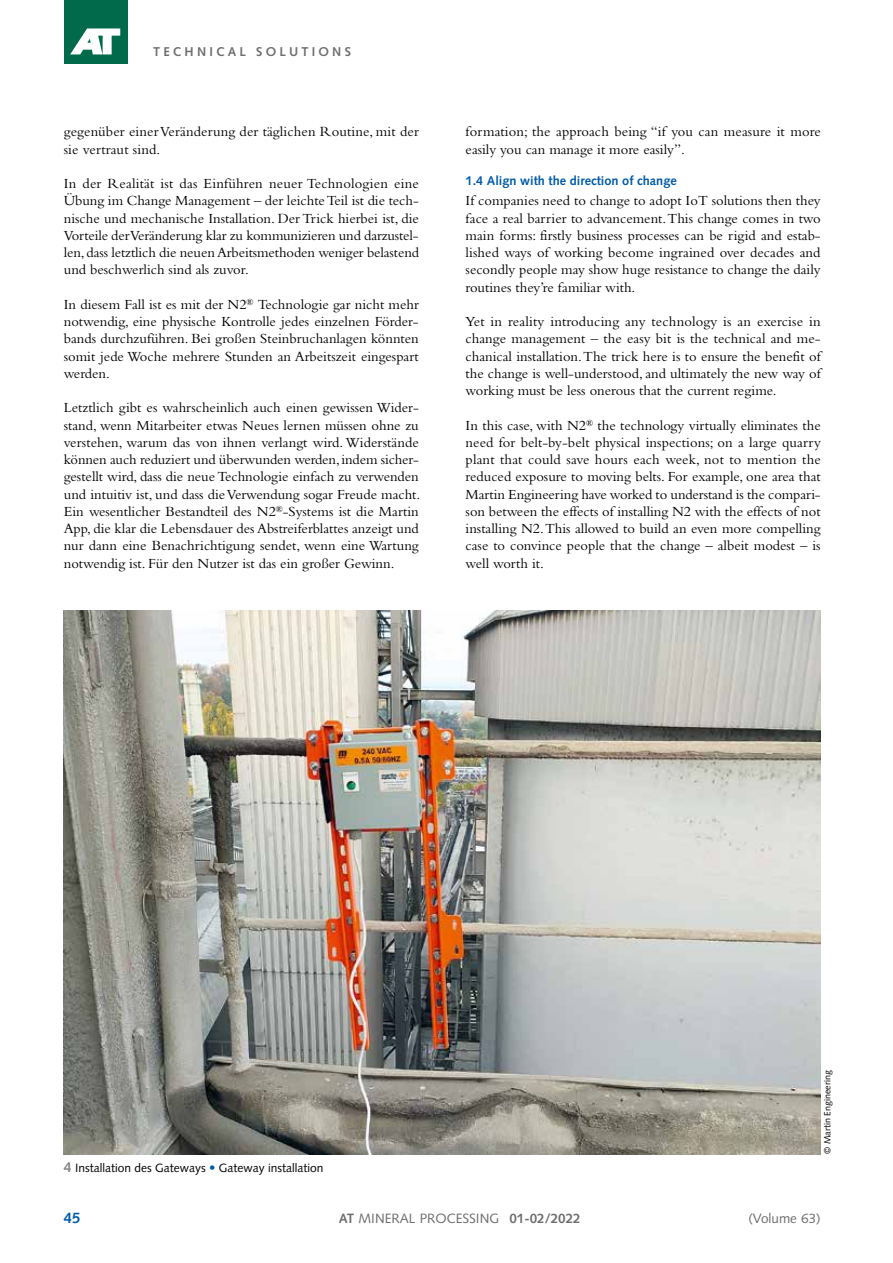
<style>
.page{position:relative;width:893px;height:1263px;background:#fff}
.page>*{position:absolute;margin:0;border:0;box-sizing:border-box;transform-origin:0 0}
.t1{font:700 15px "Syntax LT Std";color:#005ba9}
.t2{font:14.55px/17.2px "Bembo Std";color:#000;text-align:justify}
.t3{font:13.5px "Syntax LT Std";color:#6e6e6e}
.t4{font:700 13.5px "Syntax LT Std";color:#6e6e6e}
.t5{font:700 12.75px "Syntax LT Std";color:#005ba9}
.t6{font:700 12.75px "Syntax LT Std";letter-spacing:.25em;color:#6e6e6e}
.t7{font:12px "Syntax LT Std";color:#000}
.t8{font:9px "Syntax LT Std";color:#000}
.s1{font-weight:700;font-size:14.25px;color:#868786}
.s2{font-weight:700;font-size:12.75px;color:#005ba9}
.s3{font-weight:700}
</style>
<div class="page">
<div style="left:64px;top:0;width:64px;height:64px;background:#006a4b"></div>
<svg style="left:70px;top:28px;width:50px;height:26px"></svg>
<img style="left:64px;top:610px;width:757px;height:544px">
<p class="t6" style="left:153px;top:45px;width:199px">TECHNICAL SOLUTIONS</p>
<p class="t2" style="left:64px;top:123px;width:357px">gegenüber einer Veränderung der täglichen Routine, mit der sie vertraut sind.</p>
<p class="t2" style="left:64px;top:175px;width:357px">In der Realität ist das Einführen neuer Technologien eine Übung im Change Management – der leichte Teil ist die tech&shy;nische und mechanische Installation. Der Trick hierbei ist, die Vorteile der Veränderung klar zu kommunizieren und darzustel&shy;len, dass letztlich die neuen Arbeitsmethoden weniger belastend und beschwerlich sind als zuvor.</p>
<p class="t2" style="left:64px;top:295px;width:357px">In diesem Fall ist es mit der N2<sup>®</sup> Technologie gar nicht mehr notwendig, eine physische Kontrolle jedes einzelnen Förder&shy;bands durchzuführen. Bei großen Steinbruchanlagen könnten somit jede Woche mehrere Stunden an Arbeitszeit eingespart werden.</p>
<p class="t2" style="left:64px;top:399px;width:358px">Letztlich gibt es wahrscheinlich auch einen gewissen Wider&shy;stand, wenn Mitarbeiter etwas Neues lernen müssen ohne zu verstehen, warum das von ihnen verlangt wird. Widerstände können auch reduziert und überwunden werden, indem sicher&shy;gestellt wird, dass die neue Technologie einfach zu verwenden und intuitiv ist, und dass die Verwendung sogar Freude macht.<br>Ein wesentlicher Bestandteil des N2<sup>®</sup>-Systems ist die Martin App, die klar die Lebensdauer des Abstreiferblattes anzeigt und nur dann eine Benachrichtigung sendet, wenn eine Wartung notwendig ist. Für den Nutzer ist das ein großer Gewinn.</p>
<p class="t2" style="left:466px;top:123px;width:357px">formation; the approach being “if you can measure it more easily you can manage it more easily”.</p>
<p class="t5" style="left:466px;top:173px;width:213px">1.4 Align with the direction of change</p>
<p class="t2" style="left:466px;top:192px;width:357px">If companies need to change to adopt IoT solutions then they face a real barrier to advancement. This change comes in two main forms: firstly business processes can be rigid and estab&shy;lished ways of working become ingrained over decades and secondly people may show huge resistance to change the daily routines they’re familiar with.</p>
<p class="t2" style="left:466px;top:313px;width:357px">Yet in reality introducing any technology is an exercise in change management – the easy bit is the technical and me&shy;chanical installation. The trick here is to ensure the benefit of the change is well-understood, and ultimately the new way of working must be less onerous that the current regime.</p>
<p class="t2" style="left:466px;top:416px;width:357px">In this case, with N2<sup>®</sup> the technology virtually eliminates the need for belt-by-belt physical inspections; on a large quarry plant that could save hours each week, not to mention the reduced exposure to moving belts. For example, one area that Martin Engineering have worked to understand is the compari&shy;son between the effects of installing N2 with the effects of not installing N2. This allowed to build an even more compelling case to convince people that the change – albeit modest – is well worth it.</p>
<p class="t7" style="left:64px;top:1160px;width:261px"><span class="s1">4</span> Installation des Gateways <span class="s2">•</span> Gateway installation</p>
<p class="t8" style="left:822px;top:1154px;width:85px;rotate:-90deg">© Martin Engineering</p>
<p class="t1" style="left:64px;top:1209px;width:18px">45</p>
<p class="t4" style="left:509px;top:1211px;width:73px">01-02/2022</p>
<p class="t3" style="left:339px;top:1210px;width:162px"><span class="s3">AT</span> MINERAL PROCESSING</p>
<p class="t3" style="left:748px;top:1210px;width:74px">(Volume 63)</p>
</div>
